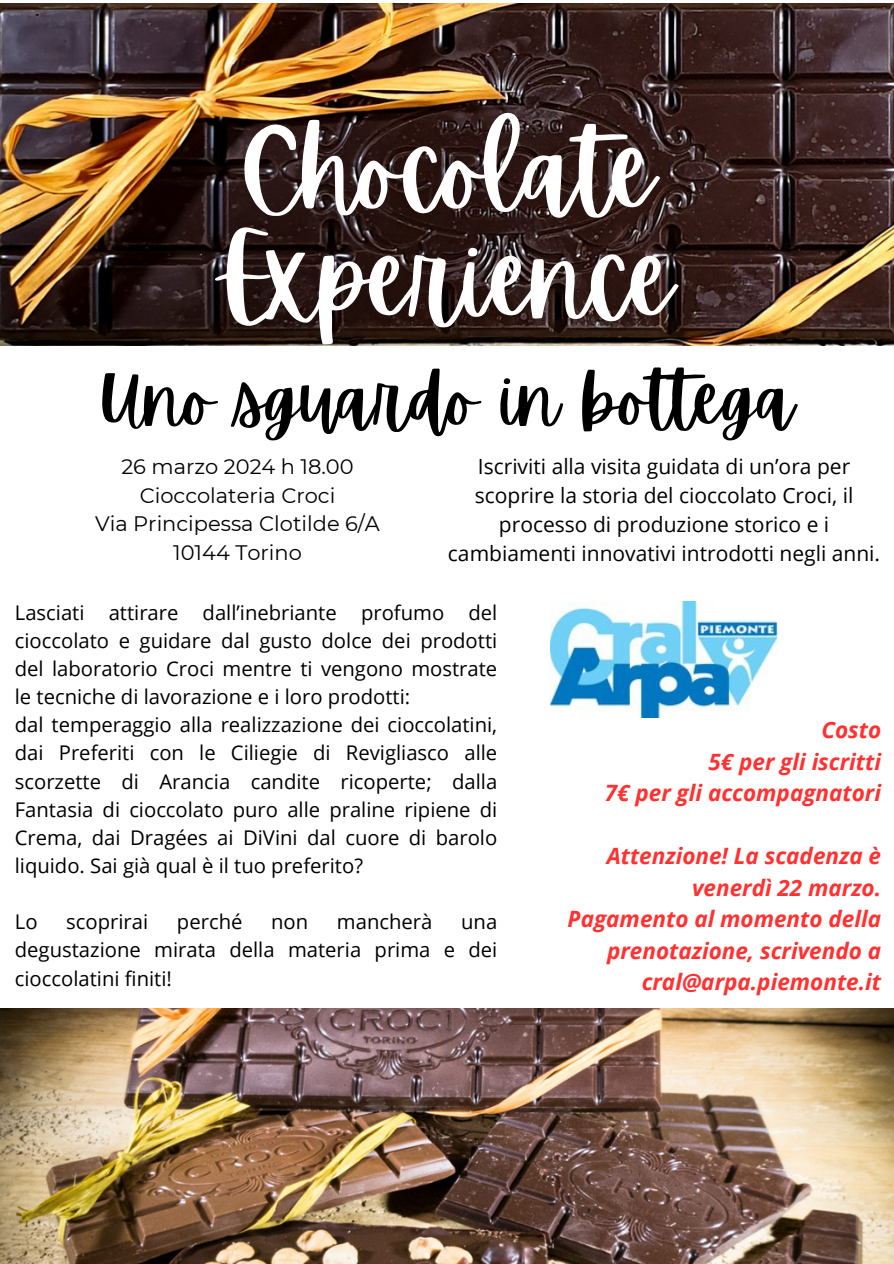
<style>
.page{position:relative;width:894px;height:1264px;background:#fff}
.page>*{position:absolute;margin:0;border:0;box-sizing:border-box;transform-origin:0 0}
.t1{font:108.6px/108px "Apricots";color:#fff}
.t2{font:73.35px "Apricots";color:#000}
.t3{font:italic 700 22.5px/31.5px "Open Sans";color:#ff3131;text-align:right}
.t4{font:21px/29.2px "Open Sans";color:#000;text-align:center}
.t5{font:21px/28.7px "Montserrat";color:#000;text-align:center}
.t6{font:20.25px/28.2px "Open Sans";color:#000;text-align:justify}
</style>
<div class="page">
<img style="left:0;top:1008px;width:893px;height:255px">
<img style="left:0;top:3px;width:893px;height:342px">
<img style="left:550px;top:601px;width:227px;height:116px">
<h4 class="t1" style="left:220px;top:118px;width:454px">Chocolate<br>Experience</h4>
<h4 class="t2" style="left:99px;top:356px;width:697px">Uno sguardo in bottega</h4>
<p class="t5" style="left:95px;top:452px;width:286px">26 marzo 2024 h 18.00<br>Cioccolateria Croci<br>Via Principessa Clotilde 6/A<br>10144 Torino</p>
<h3 class="t4" style="left:448px;top:451px;width:433px">Iscriviti alla visita guidata di un’ora per scoprire la storia del cioccolato Croci, il processo di produzione storico e i cambiamenti innovativi introdotti negli anni.</h3>
<p class="t6" style="left:15px;top:597px;width:484px">Lasciati attirare dall’inebriante profumo del cioccolato e guidare dal gusto dolce dei prodotti del laboratorio Croci mentre ti vengono mostrate le tecniche di lavorazione e i loro prodotti:</p>
<p class="t6" style="left:15px;top:710px;width:484px">dal temperaggio alla realizzazione dei cioccolatini, dai Preferiti con le Ciliegie di Revigliasco alle scorzette di Arancia candite ricoperte; dalla Fantasia di cioccolato puro alle praline ripiene di Crema, dai Dragées ai DiVini dal cuore di barolo liquido. Sai già qual è il tuo preferito?</p>
<p class="t6" style="left:15px;top:907px;width:24px">Lo</p>
<p class="t6" style="left:66px;top:907px;width:83px">scoprirai</p>
<p class="t6" style="left:177px;top:907px;width:67px">perché</p>
<p class="t6" style="left:271px;top:907px;width:39px">non</p>
<p class="t6" style="left:337px;top:907px;width:97px">mancherà</p>
<p class="t6" style="left:15px;top:907px;width:484px;text-indent:446px">una degustazione mirata della materia prima e dei cioccolatini finiti!</p>
<h3 class="t3" style="left:604px;top:713px;width:278px">Costo<br>5€ per gli iscritti<br>7€ per gli accompagnatori</h3>
<p class="t3" style="left:567px;top:839px;width:315px">Attenzione! La scadenza è venerdì 22 marzo.<br>Pagamento al momento della prenotazione, scrivendo a cral@arpa.piemonte.it</p>
</div>
